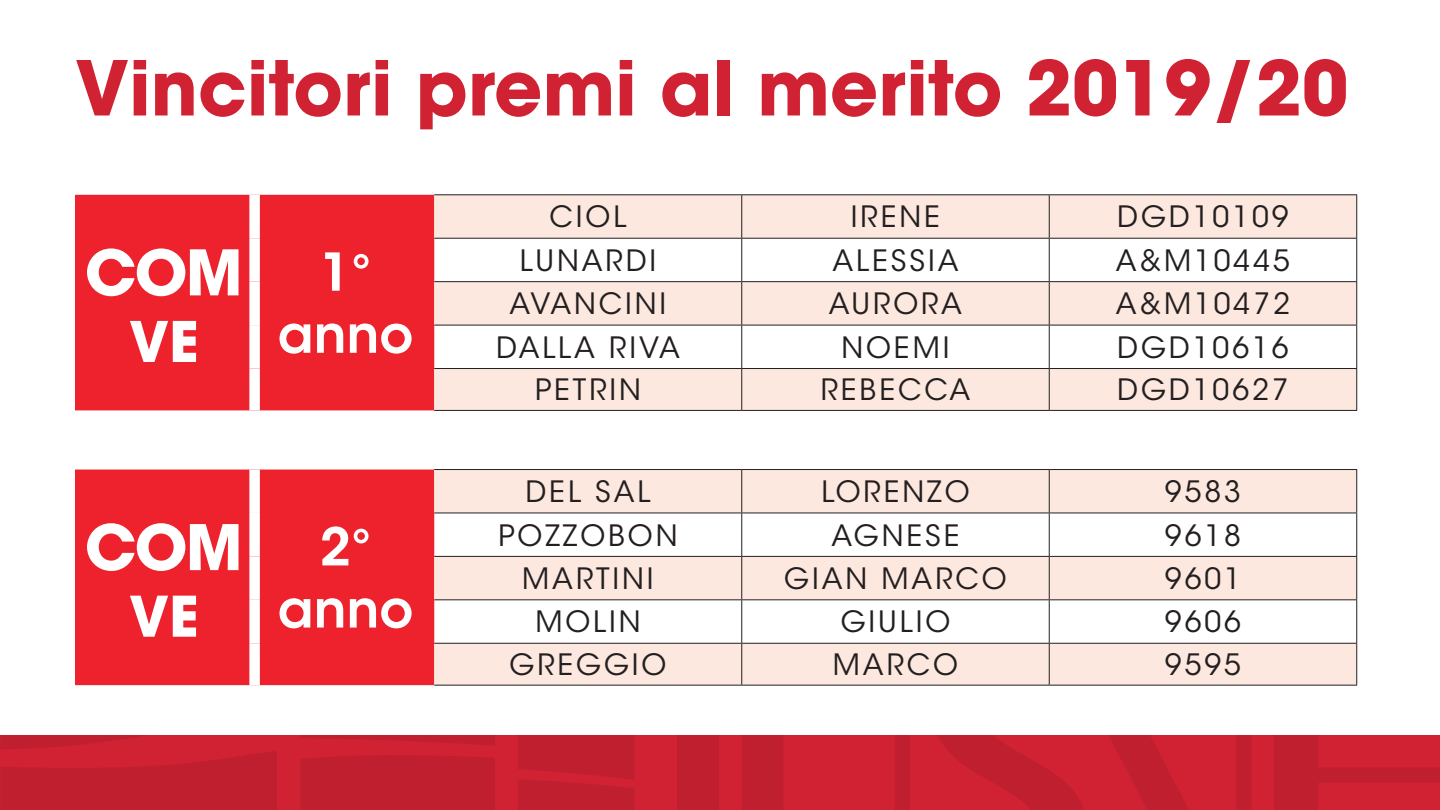
<style>
.page{position:relative;width:1440px;height:810px;background:#fff}
.page>*{position:absolute;margin:0;border:0;box-sizing:border-box;transform-origin:0 0}
.t1{font:700 75px "ITC Avant Garde Std";color:#d12233}
.t2{font:700 62.25px "ITC Avant Garde Std";letter-spacing:-.03em;color:#fff}
.t3{font:700 55.5px "ITC Avant Garde Std";color:#fff}
.t4{font:600 51.75px "ITC Avant Garde Std";color:#fff}
.t5{font:29.25px "ITC Avant Garde Std";letter-spacing:.1em;color:#231f20}
</style>
<div class="page">
<div style="left:0;top:735px;width:1440px;height:75px;background:#d12233"></div>
<svg style="left:1274px;top:735px;width:166px;height:75px"></svg>
<svg style="left:938px;top:735px;width:313px;height:75px"></svg>
<svg style="left:742px;top:735px;width:168px;height:75px"></svg>
<div style="left:677px;top:696px;width:42px;height:114px;background:#bf1f2e"></div>
<svg style="left:518px;top:735px;width:116px;height:75px;background:#c11f2e"></svg>
<div style="left:300px;top:755px;width:195px;height:55px;background:#bf1f2e"></div>
<svg style="left:300px;top:735px;width:195px;height:11px"></svg>
<svg style="left:0;top:735px;width:277px;height:75px"></svg>
<div style="left:0;top:0;width:1440px;height:735px;background:#fff"></div>
<div style="left:75px;top:195px;width:359px;height:215px;background:#ee222d"></div>
<svg style="left:434px;top:195px;width:922px;height:215px;fill:#fde8df"></svg>
<hr style="left:434px;top:194px;width:308px;height:1px;background:#231f20">
<hr style="left:742px;top:194px;width:307px;height:1px;background:#231f20">
<hr style="left:741px;top:195px;width:1px;height:43px;background:#231f20">
<hr style="left:1049px;top:194px;width:308px;height:1px;background:#231f20">
<hr style="left:1049px;top:195px;width:1px;height:43px;background:#231f20">
<hr style="left:1356px;top:195px;width:1px;height:43px;background:#231f20">
<hr style="left:434px;top:238px;width:308px;height:1px;background:#231f20">
<hr style="left:742px;top:238px;width:307px;height:1px;background:#231f20">
<hr style="left:741px;top:239px;width:1px;height:42px;background:#231f20">
<hr style="left:1049px;top:238px;width:308px;height:1px;background:#231f20">
<hr style="left:1049px;top:239px;width:1px;height:42px;background:#231f20">
<hr style="left:1356px;top:239px;width:1px;height:42px;background:#231f20">
<hr style="left:434px;top:281px;width:308px;height:1px;background:#231f20">
<hr style="left:742px;top:281px;width:307px;height:1px;background:#231f20">
<hr style="left:741px;top:282px;width:1px;height:43px;background:#231f20">
<hr style="left:1049px;top:281px;width:308px;height:1px;background:#231f20">
<hr style="left:1049px;top:282px;width:1px;height:43px;background:#231f20">
<hr style="left:1356px;top:282px;width:1px;height:43px;background:#231f20">
<hr style="left:434px;top:325px;width:308px;height:1px;background:#231f20">
<hr style="left:742px;top:325px;width:307px;height:1px;background:#231f20">
<hr style="left:741px;top:325px;width:1px;height:43px;background:#231f20">
<hr style="left:1049px;top:325px;width:308px;height:1px;background:#231f20">
<hr style="left:1049px;top:325px;width:1px;height:43px;background:#231f20">
<hr style="left:1356px;top:325px;width:1px;height:43px;background:#231f20">
<hr style="left:741px;top:369px;width:1px;height:41px;background:#231f20">
<hr style="left:1049px;top:369px;width:1px;height:41px;background:#231f20">
<div style="left:249px;top:195px;width:11px;height:43px;background:#fff"></div>
<div style="left:249px;top:238px;width:11px;height:44px;background:#fff"></div>
<div style="left:249px;top:282px;width:11px;height:43px;background:#fff"></div>
<div style="left:249px;top:325px;width:11px;height:44px;background:#fff"></div>
<div style="left:249px;top:369px;width:11px;height:41px;background:#fff"></div>
<hr style="left:434px;top:368px;width:308px;height:1px;background:#231f20">
<hr style="left:742px;top:368px;width:307px;height:1px;background:#231f20">
<hr style="left:1049px;top:368px;width:308px;height:1px;background:#231f20">
<hr style="left:1356px;top:369px;width:1px;height:41px;background:#231f20">
<hr style="left:434px;top:410px;width:308px;height:1px;background:#231f20">
<hr style="left:742px;top:410px;width:307px;height:1px;background:#231f20">
<hr style="left:1049px;top:410px;width:308px;height:1px;background:#231f20">
<div style="left:75px;top:470px;width:359px;height:215px;background:#ee222d"></div>
<svg style="left:434px;top:470px;width:922px;height:215px;fill:#fde8df"></svg>
<hr style="left:434px;top:469px;width:308px;height:1px;background:#231f20">
<hr style="left:742px;top:469px;width:307px;height:1px;background:#231f20">
<hr style="left:741px;top:470px;width:1px;height:43px;background:#231f20">
<hr style="left:1049px;top:469px;width:308px;height:1px;background:#231f20">
<hr style="left:1049px;top:470px;width:1px;height:43px;background:#231f20">
<hr style="left:1356px;top:470px;width:1px;height:43px;background:#231f20">
<hr style="left:434px;top:513px;width:308px;height:1px;background:#231f20">
<hr style="left:742px;top:513px;width:307px;height:1px;background:#231f20">
<hr style="left:741px;top:513px;width:1px;height:43px;background:#231f20">
<hr style="left:1049px;top:513px;width:308px;height:1px;background:#231f20">
<hr style="left:1049px;top:513px;width:1px;height:43px;background:#231f20">
<hr style="left:1356px;top:513px;width:1px;height:43px;background:#231f20">
<hr style="left:434px;top:556px;width:308px;height:1px;background:#231f20">
<hr style="left:742px;top:556px;width:307px;height:1px;background:#231f20">
<hr style="left:741px;top:557px;width:1px;height:42px;background:#231f20">
<hr style="left:1049px;top:556px;width:308px;height:1px;background:#231f20">
<hr style="left:1049px;top:557px;width:1px;height:42px;background:#231f20">
<hr style="left:1356px;top:557px;width:1px;height:42px;background:#231f20">
<hr style="left:434px;top:599px;width:308px;height:1px;background:#231f20">
<hr style="left:742px;top:599px;width:307px;height:1px;background:#231f20">
<hr style="left:741px;top:600px;width:1px;height:43px;background:#231f20">
<hr style="left:1049px;top:599px;width:308px;height:1px;background:#231f20">
<hr style="left:1049px;top:600px;width:1px;height:43px;background:#231f20">
<hr style="left:1356px;top:600px;width:1px;height:43px;background:#231f20">
<hr style="left:741px;top:644px;width:1px;height:41px;background:#231f20">
<hr style="left:1049px;top:644px;width:1px;height:41px;background:#231f20">
<div style="left:249px;top:470px;width:11px;height:43px;background:#fff"></div>
<div style="left:249px;top:513px;width:11px;height:43px;background:#fff"></div>
<div style="left:249px;top:556px;width:11px;height:44px;background:#fff"></div>
<div style="left:249px;top:600px;width:11px;height:43px;background:#fff"></div>
<div style="left:249px;top:643px;width:11px;height:42px;background:#fff"></div>
<hr style="left:434px;top:643px;width:308px;height:1px;background:#231f20">
<hr style="left:742px;top:643px;width:307px;height:1px;background:#231f20">
<hr style="left:1049px;top:643px;width:308px;height:1px;background:#231f20">
<hr style="left:1356px;top:644px;width:1px;height:41px;background:#231f20">
<hr style="left:434px;top:685px;width:308px;height:1px;background:#231f20">
<hr style="left:742px;top:685px;width:307px;height:1px;background:#231f20">
<hr style="left:1049px;top:685px;width:308px;height:1px;background:#231f20">
<p class="t1" style="left:75px;top:39px;width:1275px">Vincitori premi al merito 2019/20</p>
<p class="t2" style="left:85px;top:232px;width:159px">COM</p>
<p class="t3" style="left:129px;top:306px;width:71px">VE</p>
<p class="t4" style="left:320px;top:239px;width:53px">1°</p>
<p class="t4" style="left:278px;top:301px;width:137px">anno</p>
<p class="t2" style="left:85px;top:507px;width:159px">COM</p>
<p class="t3" style="left:129px;top:580px;width:71px">VE</p>
<p class="t4" style="left:320px;top:514px;width:53px">2°</p>
<p class="t4" style="left:278px;top:576px;width:137px">anno</p>
<p class="t5" style="left:550px;top:199px;width:78px">CIOL</p>
<p class="t5" style="left:851px;top:199px;width:91px">IRENE</p>
<p class="t5" style="left:1117px;top:199px;width:173px">DGD10109</p>
<p class="t5" style="left:520px;top:242px;width:138px">LUNARDI</p>
<p class="t5" style="left:832px;top:242px;width:128px">ALESSIA</p>
<p class="t5" style="left:1116px;top:242px;width:176px">A&amp;M10445</p>
<p class="t5" style="left:510px;top:286px;width:158px">AVANCINI</p>
<p class="t5" style="left:829px;top:286px;width:135px">AURORA</p>
<p class="t5" style="left:1116px;top:286px;width:176px">A&amp;M10472</p>
<p class="t5" style="left:496px;top:329px;width:185px">DALLA RIVA</p>
<p class="t5" style="left:841px;top:329px;width:110px">NOEMI</p>
<p class="t5" style="left:1117px;top:329px;width:173px">DGD10616</p>
<p class="t5" style="left:535px;top:372px;width:107px">PETRIN</p>
<p class="t5" style="left:821px;top:372px;width:151px">REBECCA</p>
<p class="t5" style="left:1117px;top:372px;width:173px">DGD10627</p>
<p class="t5" style="left:525px;top:474px;width:127px">DEL SAL</p>
<p class="t5" style="left:821px;top:474px;width:150px">LORENZO</p>
<p class="t5" style="left:1165px;top:474px;width:78px">9583</p>
<p class="t5" style="left:498px;top:517px;width:181px">POZZOBON</p>
<p class="t5" style="left:831px;top:517px;width:130px">AGNESE</p>
<p class="t5" style="left:1165px;top:517px;width:78px">9618</p>
<p class="t5" style="left:522px;top:561px;width:133px">MARTINI</p>
<p class="t5" style="left:784px;top:561px;width:224px">GIAN MARCO</p>
<p class="t5" style="left:1165px;top:561px;width:78px">9601</p>
<p class="t5" style="left:535px;top:604px;width:107px">MOLIN</p>
<p class="t5" style="left:841px;top:604px;width:111px">GIULIO</p>
<p class="t5" style="left:1165px;top:604px;width:78px">9606</p>
<p class="t5" style="left:509px;top:647px;width:159px">GREGGIO</p>
<p class="t5" style="left:833px;top:647px;width:127px">MARCO</p>
<p class="t5" style="left:1165px;top:647px;width:78px">9595</p>
</div>
